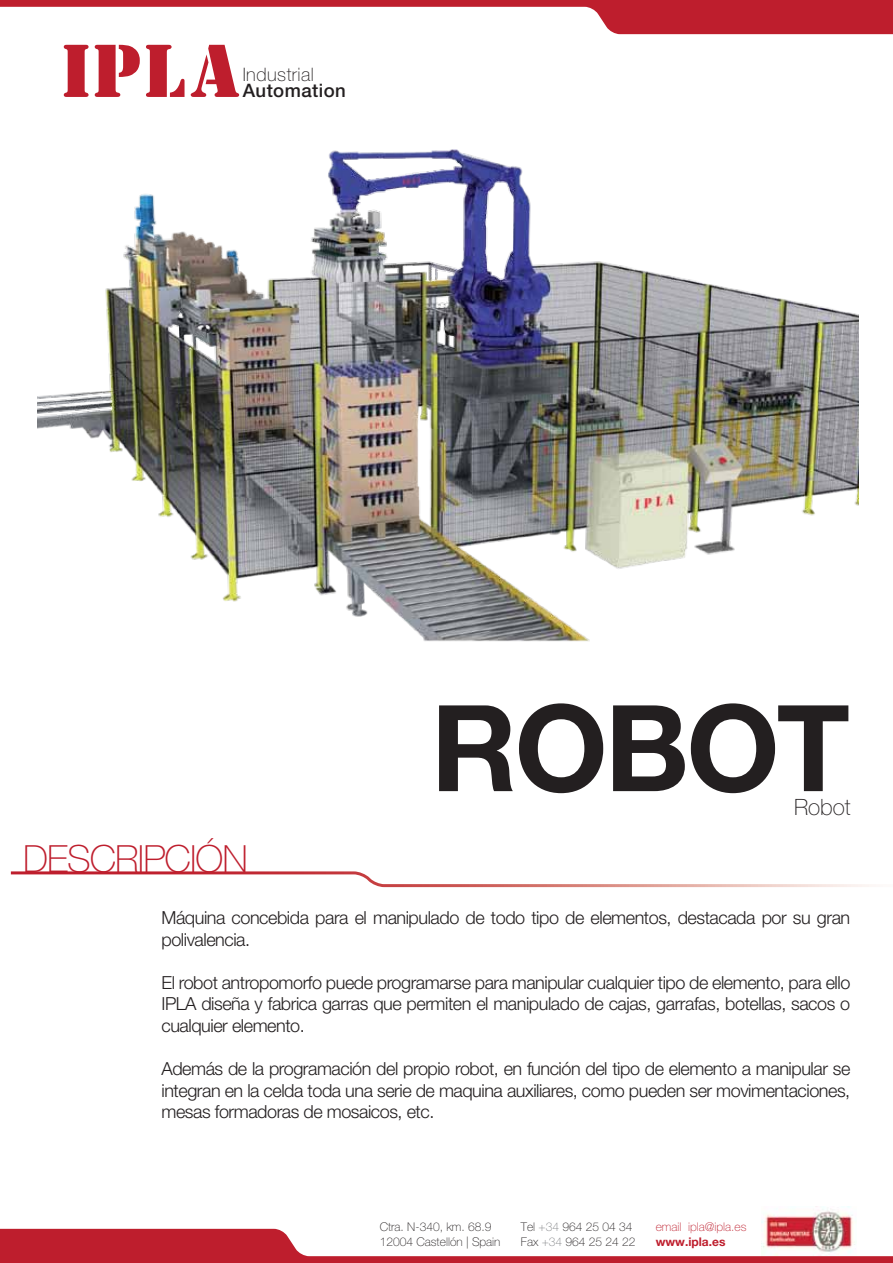
<style>
.page{position:relative;width:893px;height:1263px;background:#fff}
.page>*{position:absolute;margin:0;border:0;box-sizing:border-box;transform-origin:0 0}
.t1{font:700 120px "Helvetica Neue LT Std";letter-spacing:-.025em;color:#231f20}
.t2{font:100 37.5px "Helvetica Neue LT Std";letter-spacing:-.025em;color:#be1e2d}
.t3{font:100 22.5px "Helvetica Neue LT Std";color:#231f20}
.t4{font:100 18.6px "Helvetica Neue LT Std";letter-spacing:.025em;color:#231f20}
.t5{font:500 18.6px "Helvetica Neue LT Std";letter-spacing:.025em;color:#231f20}
.t6{font:300 18px/21.6px "Helvetica Neue LT Std";letter-spacing:-.025em;color:#231f20;text-align:justify}
.t7{font:100 12px/14.4px "Helvetica Neue LT Std";color:#231f20}
.t8{font:100 12px "Helvetica Neue LT Std";color:#be1e2d}
.t9{font:700 12px "Helvetica Neue LT Std";color:#be1e2d}
.s1{color:#808285}
</style>
<div class="page">
<img style="left:761px;top:1206px;width:92px;height:23px">
<svg style="left:0;top:1229px;width:893px;height:34px"></svg>
<svg style="left:0;top:0;width:893px;height:34px"></svg>
<svg style="left:64px;top:45px;width:25px;height:52px"></svg>
<svg style="left:95px;top:45px;width:45px;height:52px"></svg>
<svg style="left:146px;top:45px;width:39px;height:52px"></svg>
<svg style="left:191px;top:45px;width:48px;height:52px"></svg>
<img style="left:38px;top:149px;width:820px;height:493px">
<svg style="left:11px;top:871px;width:858px;height:16px"></svg>
<p class="t4" style="left:243px;top:64px;width:73px">Industrial</p>
<p class="t5" style="left:243px;top:79px;width:105px">Automation</p>
<h1 class="t1" style="left:431px;top:674px;width:421px">ROBOT</h1>
<p class="t3" style="left:794px;top:794px;width:58px">Robot</p>
<h2 class="t2" style="left:23px;top:837px;width:226px">DESCRIPCIÓN</h2>
<p class="t6" style="left:161px;top:906px;width:690px">Máquina concebida para el manipulado de todo tipo de elementos, destacada por su gran polivalencia.</p>
<p class="t6" style="left:161px;top:971px;width:690px">El robot antropomorfo puede programarse para manipular cualquier tipo de elemento, para ello IPLA diseña y fabrica garras que permiten el manipulado de cajas, garrafas, botellas, sacos o cualquier elemento.</p>
<p class="t6" style="left:161px;top:1057px;width:690px">Además de la programación del propio robot, en función del tipo de elemento a manipular se integran en la celda toda una serie de maquina auxiliares, como pueden ser movimentaciones, mesas formadoras de mosaicos, etc.</p>
<p class="t7" style="left:380px;top:1220px;width:122px">Ctra. N-340, km. 68.9<br>12004 Castellón | Spain</p>
<p class="t7" style="left:521px;top:1220px;width:116px">Tel <span class="s1">+34</span> 964 25 04 34<br>Fax <span class="s1">+34</span> 964 25 24 22</p>
<p class="t8" style="left:656px;top:1220px;width:92px">email ipla@ipla.es</p>
<p class="t9" style="left:656px;top:1234px;width:71px">www.ipla.es</p>
</div>
